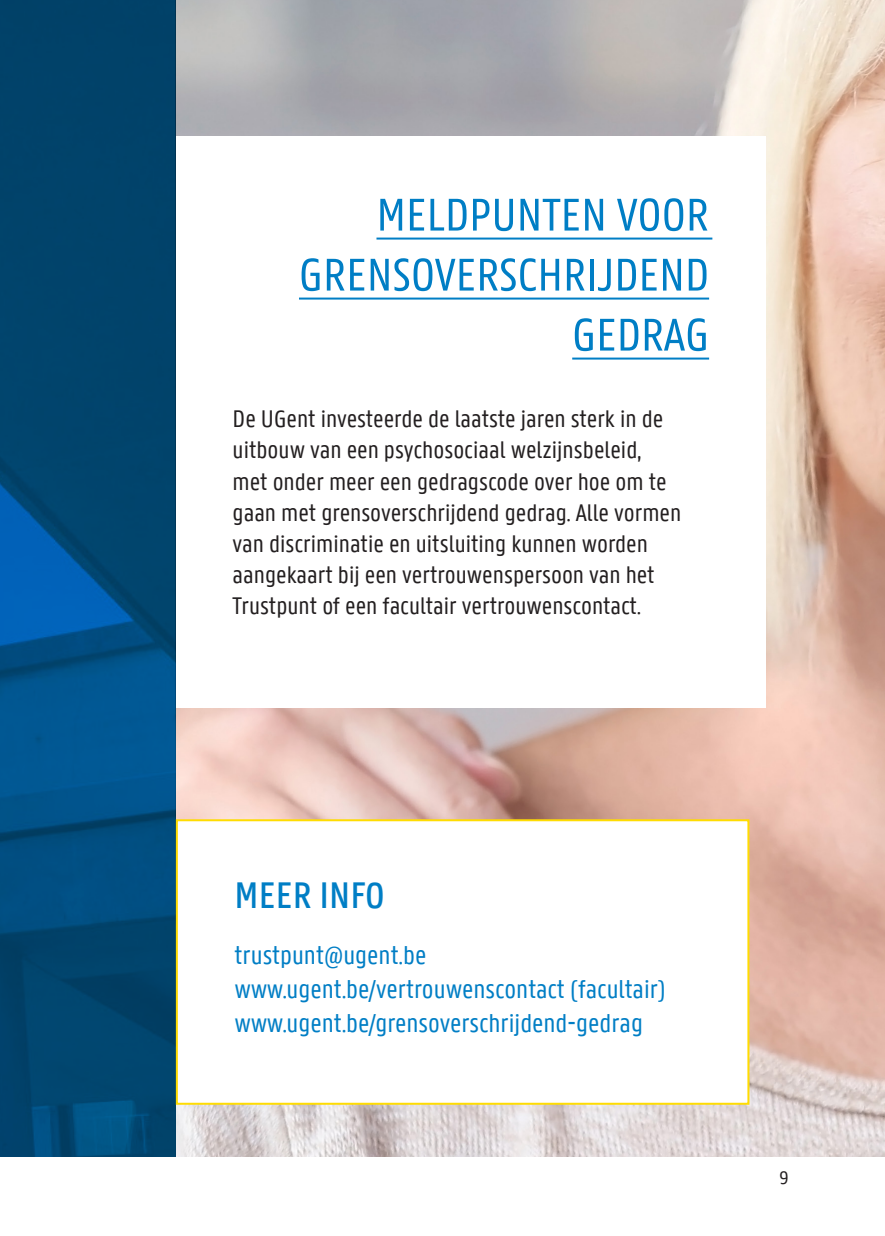
<style>
.page{position:relative;width:885px;height:1236px;background:#fff}
.page>*{position:absolute;margin:0;border:0;box-sizing:border-box;transform-origin:0 0}
.Titel_1{font:50px/60px "U Gent Panno Text";color:#007ec5;text-align:right}
.MEER_INFO{font:500 40px "U Gent Panno Text";color:#007ec5}
.hyperlinks{font:28px "U Gent Panno Text";color:#007ec5}
.MAIN{font:26px/31.2px "U Gent Panno Text";color:#231f20}
.t1{font:20px "U Gent Panno Text";color:#231f20}
</style>
<div class="page">
<img style="left:176px;top:0;width:708px;height:1157px">
<svg style="left:0;top:0;width:176px;height:1157px;background:#014877"></svg>
<div style="left:176px;top:136px;width:589px;height:572px;background:#fff"></div>
<hr style="left:376px;top:238px;width:336px;height:2px;background:#007ec5">
<hr style="left:299px;top:298px;width:410px;height:2px;background:#007ec5">
<hr style="left:572px;top:358px;width:137px;height:2px;background:#007ec5">
<div style="left:177px;top:820px;width:571px;height:284px;background:#fff"></div>
<div style="left:176px;top:819px;width:573px;height:286px;border:2px solid #ffdc01"></div>
<p class="Titel_1" style="left:299px;top:184px;width:411px">MELDPUNTEN VOOR<br>GRENSOVERSCHRIJDEND<br>GEDRAG</p>
<p class="MAIN" style="left:232px;top:403px;width:450px">De UGent investeerde de laatste jaren sterk in de uitbouw van een psychosociaal welzijnsbeleid, met onder meer een gedragscode over hoe om te gaan met grensoverschrijdend gedrag. Alle vormen van discriminatie en uitsluiting kunnen worden aangekaart bij een vertrouwenspersoon van het Trustpunt of een facultair vertrouwenscontact.</p>
<p class="MEER_INFO" style="left:234px;top:872px;width:152px">MEER INFO</p>
<p class="hyperlinks" style="left:234px;top:939px;width:193px">trustpunt@ugent.be</p>
<p class="hyperlinks" style="left:234px;top:972px;width:432px">www.ugent.be/vertrouwenscontact (facultair)</p>
<p class="hyperlinks" style="left:234px;top:1006px;width:410px">www.ugent.be/grensoverschrijdend-gedrag</p>
<p class="t1" style="left:779px;top:1166px;width:11px">9</p>
</div>
